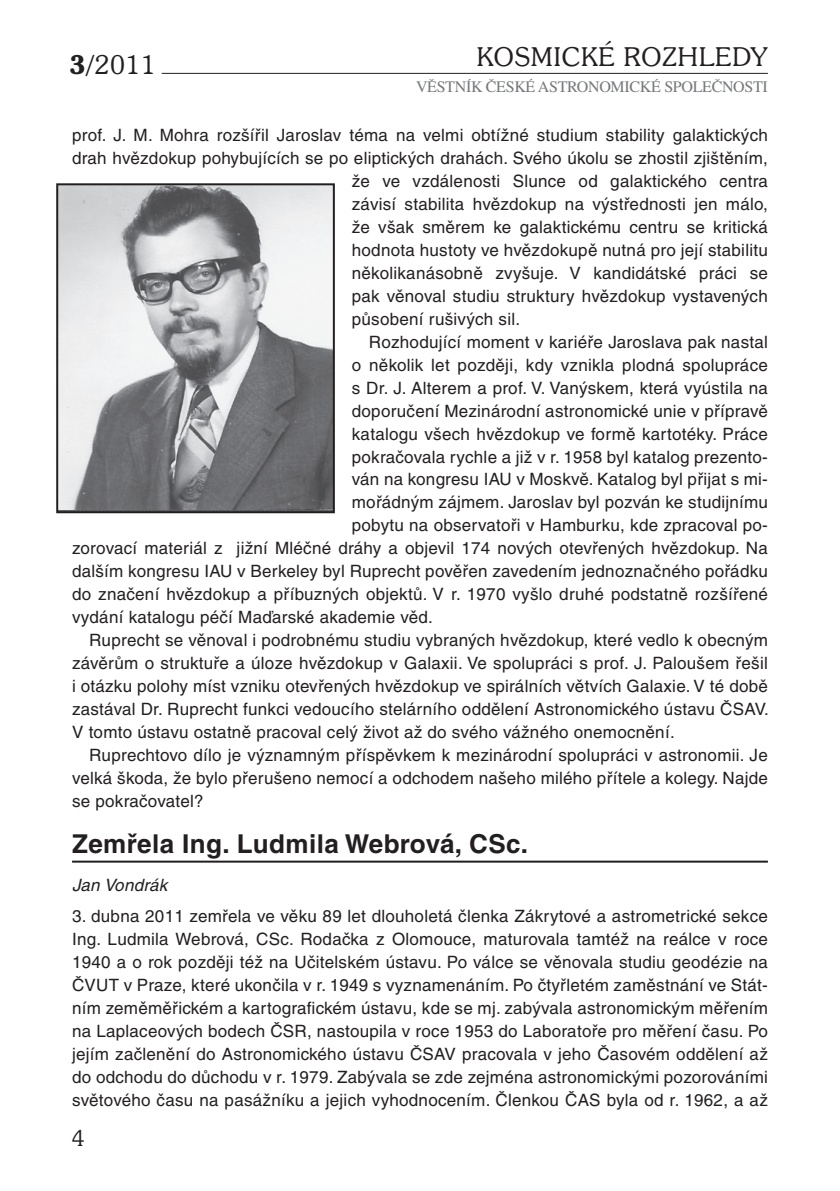
<style>
.page{position:relative;width:840px;height:1191px;background:#fff}
.page>*{position:absolute;margin:0;border:0;box-sizing:border-box;transform-origin:0 0}
.t1{font:700 26px "Helvetica CE";letter-spacing:.015em;color:#231f20}
.t2{font:300 26px "Souvenir IT Cby BTCE";letter-spacing:.04em;color:#231f20}
.t3{font:300 22px "Souvenir IT Cby BTCE";color:#231f20}
.t4{font:17px/23px "Helvetica CE";letter-spacing:.015em;color:#231f20;text-align:justify}
.t5{font:italic 17px "Helvetica CE";letter-spacing:.015em;color:#231f20}
.t6{font:16px "Times CE";letter-spacing:-.02em;color:#76787b}
.s1{font-weight:600}
</style>
<div class="page">
<hr style="left:162px;top:73px;width:605px;height:1px;background:#231f20">
<img style="left:59px;top:186px;width:272px;height:324px">
<div style="left:56px;top:183px;width:278px;height:330px;border:2px solid #231f20"></div>
<hr style="left:72px;top:860px;width:695px;height:2px;background:#231f20">
<h1 class="t2" style="left:69px;top:48px;width:87px"><span class="s1">3/</span>2011</h1>
<h1 class="t2" style="left:476px;top:39px;width:292px">KOSMICKÉ ROZHLEDY</h1>
<p class="t6" style="left:416px;top:78px;width:353px">VĚSTNÍK ČESKÉ ASTRONOMICKÉ SPOLEČNOSTI</p>
<p class="t4" style="left:72px;top:123px;width:697px">prof. J. M. Mohra rozšířil Jaroslav téma na velmi obtížné studium stability galaktických</p>
<p class="t4" style="left:72px;top:146px;width:697px">drah hvězdokup pohybujících se po eliptických drahách. Svého úkolu se zhostil zjištěním,</p>
<p class="t4" style="left:351px;top:169px;width:417px">že ve vzdálenosti Slunce od galaktického centra</p>
<p class="t4" style="left:351px;top:192px;width:417px">závisí stabilita hvězdokup na výstřednosti jen málo,</p>
<p class="t4" style="left:351px;top:215px;width:417px">že však směrem ke galaktickému centru se kritická</p>
<p class="t4" style="left:351px;top:238px;width:417px">hodnota hustoty ve hvězdokupě nutná pro její stabilitu</p>
<p class="t4" style="left:351px;top:261px;width:417px">několikanásobně zvyšuje. V kandidátské práci se</p>
<p class="t4" style="left:351px;top:284px;width:417px">pak věnoval studiu struktury hvězdokup vystavených</p>
<p class="t4" style="left:351px;top:307px;width:170px">působení rušivých sil.</p>
<p class="t4" style="left:369px;top:330px;width:400px">Rozhodující moment v kariéře Jaroslava pak nastal</p>
<p class="t4" style="left:351px;top:353px;width:417px">o několik let později, kdy vznikla plodná spolupráce</p>
<p class="t4" style="left:351px;top:376px;width:417px">s Dr. J. Alterem a prof. V. Vanýskem, která vyústila na</p>
<p class="t4" style="left:351px;top:399px;width:417px">doporučení Mezinárodní astronomické unie v přípravě</p>
<p class="t4" style="left:351px;top:422px;width:417px">katalogu všech hvězdokup ve formě kartotéky. Práce</p>
<p class="t4" style="left:351px;top:445px;width:417px">pokračovala rychle a již v r. 1958 byl katalog prezento-</p>
<p class="t4" style="left:351px;top:468px;width:417px">ván na kongresu IAU v Moskvě. Katalog byl přijat s mi-</p>
<p class="t4" style="left:351px;top:491px;width:417px">mořádným zájmem. Jaroslav byl pozván ke studijnímu</p>
<p class="t4" style="left:351px;top:514px;width:417px">pobytu na observatoři v Hamburku, kde zpracoval po-</p>
<p class="t4" style="left:72px;top:537px;width:697px">zorovací materiál z jižní Mléčné dráhy a objevil 174 nových otevřených hvězdokup. Na</p>
<p class="t4" style="left:72px;top:560px;width:697px">dalším kongresu IAU v Berkeley byl Ruprecht pověřen zavedením jednoznačného pořádku</p>
<p class="t4" style="left:72px;top:583px;width:697px">do značení hvězdokup a příbuzných objektů. V r. 1970 vyšlo druhé podstatně rozšířené</p>
<p class="t4" style="left:72px;top:606px;width:362px">vydání katalogu péčí Maďarské akademie věd.</p>
<p class="t4" style="left:89px;top:629px;width:680px">Ruprecht se věnoval i podrobnému studiu vybraných hvězdokup, které vedlo k obecným</p>
<p class="t4" style="left:72px;top:651px;width:696px">závěrům o struktuře a úloze hvězdokup v Galaxii. Ve spolupráci s prof. J. Paloušem řešil</p>
<p class="t4" style="left:72px;top:674px;width:697px">i otázku polohy míst vzniku otevřených hvězdokup ve spirálních větvích Galaxie. V té době</p>
<p class="t4" style="left:72px;top:697px;width:698px">zastával Dr. Ruprecht funkci vedoucího stelárního oddělení Astronomického ústavu ČSAV.</p>
<p class="t4" style="left:72px;top:720px;width:604px">V tomto ústavu ostatně pracoval celý život až do svého vážného onemocnění.</p>
<p class="t4" style="left:89px;top:743px;width:679px">Ruprechtovo dílo je významným příspěvkem k mezinárodní spolupráci v astronomii. Je</p>
<p class="t4" style="left:72px;top:766px;width:697px">velká škoda, že bylo přerušeno nemocí a odchodem našeho milého přítele a kolegy. Najde</p>
<p class="t4" style="left:72px;top:789px;width:133px">se pokračovatel?</p>
<h1 class="t1" style="left:72px;top:828px;width:457px">Zemřela Ing. Ludmila Webrová, CSc.</h1>
<p class="t5" style="left:72px;top:875px;width:97px">Jan Vondrák</p>
<p class="t4" style="left:72px;top:904px;width:697px">3. dubna 2011 zemřela ve věku 89 let dlouholetá členka Zákrytové a astrometrické sekce Ing. Ludmila Webrová, CSc. Rodačka z Olomouce, maturovala tamtéž na reálce v roce 1940 a o rok později též na Učitelském ústavu. Po válce se věnovala studiu geodézie na ČVUT v Praze, které ukončila v r. 1949 s vyznamenáním. Po čtyřletém zaměstnání ve Stát&shy;ním zeměměřickém a kartografickém ústavu, kde se mj. zabývala astronomickým měřením na Laplaceových bodech ČSR, nastoupila v roce 1953 do Laboratoře pro měření času. Po jejím začlenění do Astronomického ústavu ČSAV pracovala v jeho Časovém oddělení až do odchodu do důchodu v r. 1979. Zabývala se zde zejména astronomickými pozorováními světového času na pasážníku a jejich vyhodnocením. Členkou ČAS byla od r. 1962, a až</p>
<p class="t3" style="left:72px;top:1124px;width:14px">4</p>
</div>
